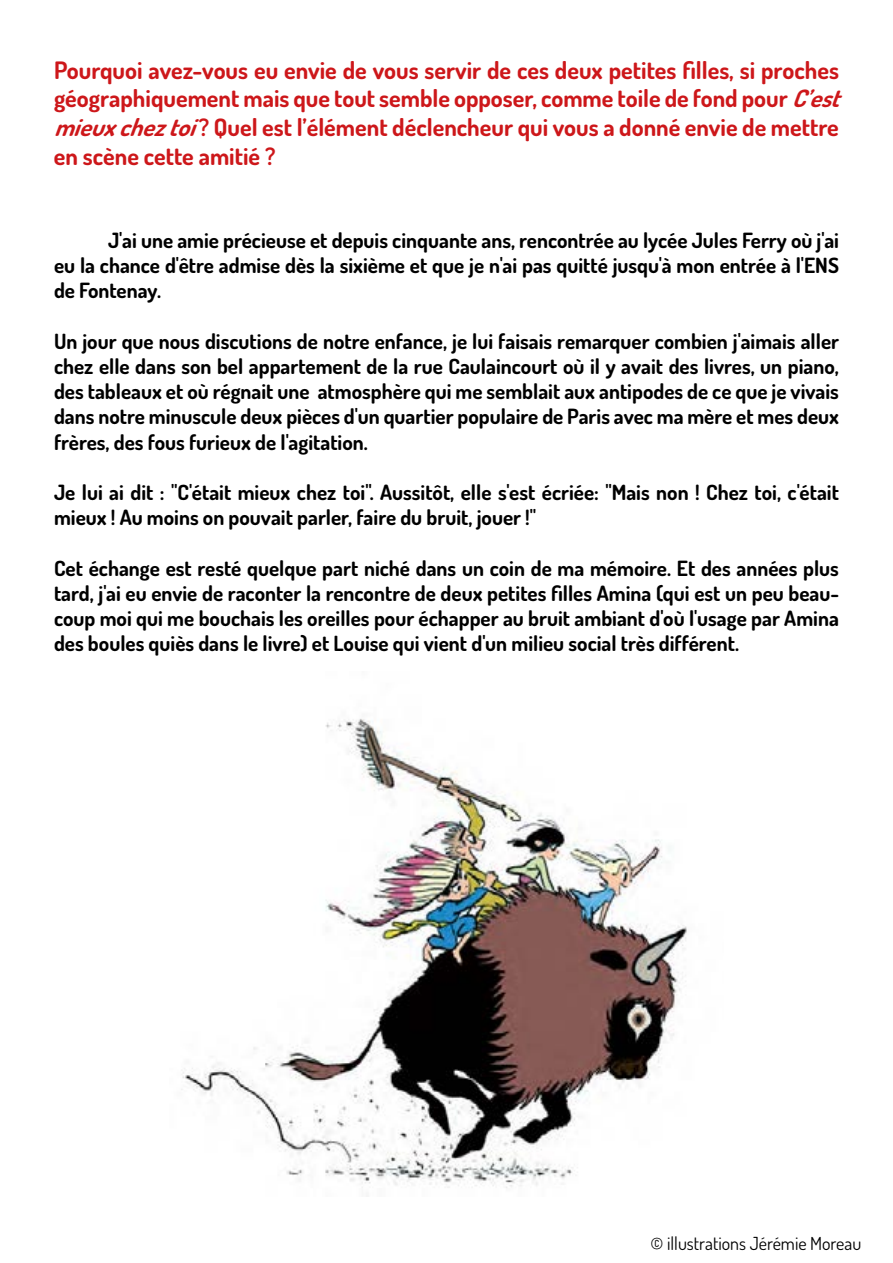
<style>
.page{position:relative;width:893px;height:1263px;background:#fff}
.page>*{position:absolute;margin:0;border:0;box-sizing:border-box;transform-origin:0 0}
.t1{font:700 24px/28.8px "Dosis";color:#cd171a}
.t2{font:700 21px/25.2px "Dosis";color:#000;text-align:justify}
.t3{font:18px "Dosis";color:#000}
.s1{font-style:italic}
</style>
<div class="page">
<img style="left:181px;top:718px;width:506px;height:470px">
<p class="t1" style="left:54px;top:55px;width:797px">Pourquoi avez-vous eu envie de vous servir de ces deux petites filles, si proches géographiquement mais que tout semble opposer, comme toile de fond pour <span class="s1">C’est mieuxcheztoi</span>? Quel est l’élément déclencheur qui vous a donné envie de mettre en scène cette amitié ?</p>
<p class="t2" style="left:54px;top:227px;width:786px;text-indent:54px">J'ai une amie précieuse et depuis cinquante ans, rencontrée au lycée Jules Ferry où j'ai eu la chance d'être admise dès la sixième et que je n'ai pas quitté jusqu'à mon entrée à l'ENS de Fontenay.</p>
<p class="t2" style="left:54px;top:328px;width:787px">Un jour que nous discutions de notre enfance, je lui faisais remarquer combien j'aimais aller chez elle dans son bel appartement de la rue Caulaincourt où il y avait des livres, un piano, des tableaux et où régnait une atmosphère qui me semblait aux antipodes de ce que je vivais dans notre minuscule deux pièces d'un quartier populaire de Paris avec ma mère et mes deux frères, des fous furieux de l'agitation.</p>
<p class="t2" style="left:54px;top:479px;width:786px">Je lui ai dit : "C'était mieux chez toi". Aussitôt, elle s'est écriée: "Mais non ! Chez toi, c'était mieux ! Au moins on pouvait parler, faire du bruit, jouer !"</p>
<p class="t2" style="left:54px;top:555px;width:787px">Cet échange est resté quelque part niché dans un coin de ma mémoire. Et des années plus tard, j'ai eu envie de raconter la rencontre de deux petites filles Amina (qui est un peu beau&shy;coup moi qui me bouchais les oreilles pour échapper au bruit ambiant d'où l'usage par Amina des boules quiès dans le livre) et Louise qui vient d'un milieu social très différent.</p>
<p class="t3" style="left:651px;top:1231px;width:212px">© illustrations Jérémie Moreau</p>
</div>
